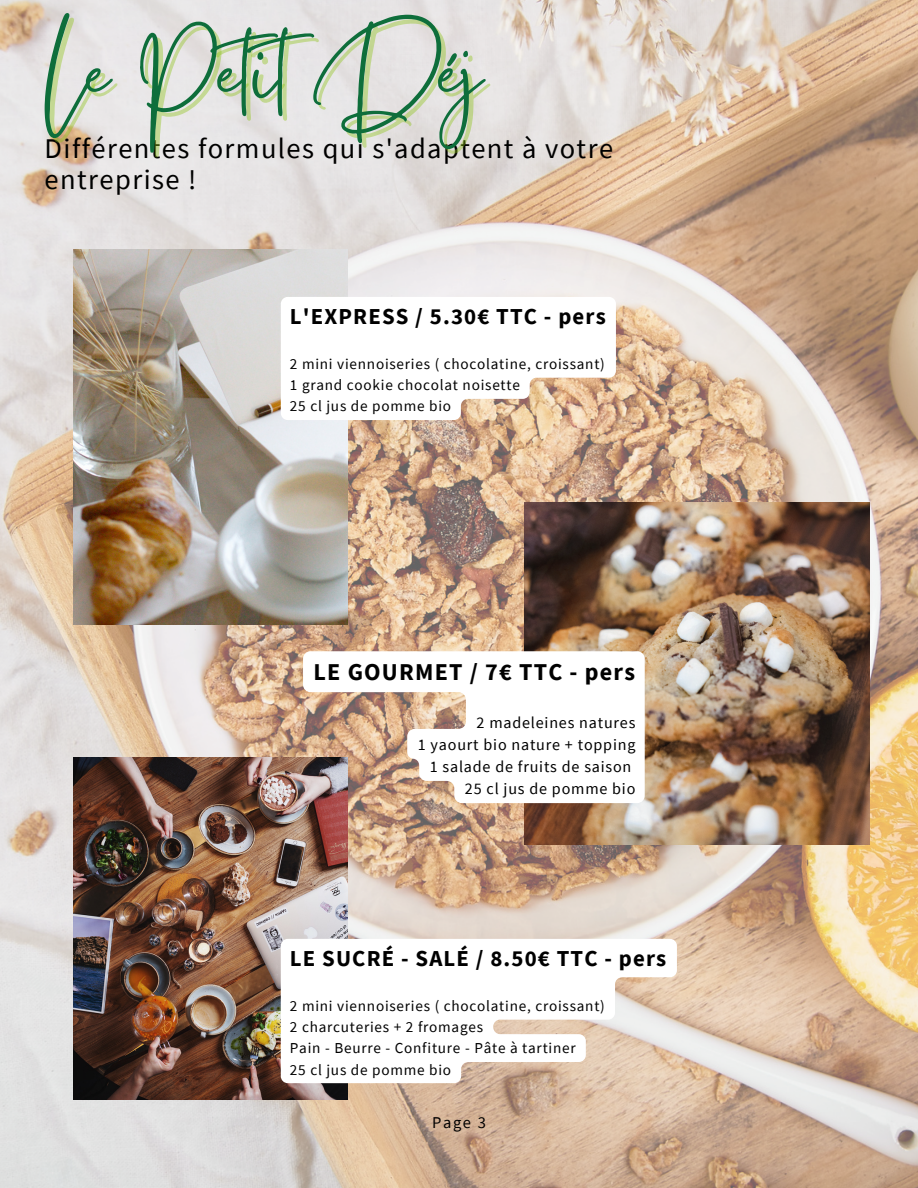
<style>
.page{position:relative;width:918px;height:1188px;background:#fff}
.page>*{position:absolute;margin:0;border:0;box-sizing:border-box;transform-origin:0 0}
.t1{font:105px "Gistesy";color:#0e6e3b}
.t2{font:28.5px/30.3px "Source Sans Pro";letter-spacing:.05em;color:#000}
.t3{font:700 24.15px "Source Sans Pro";letter-spacing:.05em;color:#000}
.t4{font:700 22.8px "Source Sans Pro";letter-spacing:.05em;color:#000}
.t5{font:16.5px "Source Sans Pro";color:#000}
.t6{font:16.05px/22.2px "Source Sans Pro";letter-spacing:.05em;color:#000;text-align:right}
.t7{font:15.15px/21.1px "Source Sans Pro";letter-spacing:.05em;color:#000}
</style>
<div class="page">
<img style="left:0;top:0;width:918px;height:1188px">
<img style="left:74px;top:250px;width:273px;height:374px">
<img style="left:525px;top:502px;width:344px;height:342px">
<img style="left:74px;top:758px;width:273px;height:342px">
<svg style="left:281px;top:297px;width:335px;height:123px"></svg>
<svg style="left:303px;top:651px;width:342px;height:152px"></svg>
<svg style="left:281px;top:939px;width:396px;height:144px"></svg>
<h1 class="t1" style="left:45px;top:0;width:438px">Le PetitDéj</h1>
<h2 class="t2" style="left:45px;top:133px;width:570px">Différentes formules qui s'adaptent à votre entreprise !</h2>
<h3 class="t4" style="left:290px;top:302px;width:317px">L'EXPRESS / 5.30€ TTC - pers</h3>
<p class="t7" style="left:290px;top:353px;width:316px">2 mini viennoiseries ( chocolatine, croissant)<br>1 grand cookie chocolat noisette<br>25 cl jus de pomme bio</p>
<h3 class="t3" style="left:314px;top:657px;width:323px">LE GOURMET / 7€ TTC - pers</h3>
<p class="t6" style="left:418px;top:711px;width:219px">2 madeleines natures<br>1 yaourt bio nature + topping<br>1 salade de fruits de saison<br>25 cl jus de pomme bio</p>
<h3 class="t4" style="left:290px;top:944px;width:378px">LE SUCRÉ - SALÉ / 8.50€ TTC - pers</h3>
<p class="t7" style="left:290px;top:995px;width:316px">2 mini viennoiseries ( chocolatine, croissant)<br>2 charcuteries + 2 fromages<br>Pain - Beurre - Confiture - Pâte à tartiner<br>25 cl jus de pomme bio</p>
<p class="t5" style="left:432px;top:1112px;width:55px">Page 3</p>
</div>
